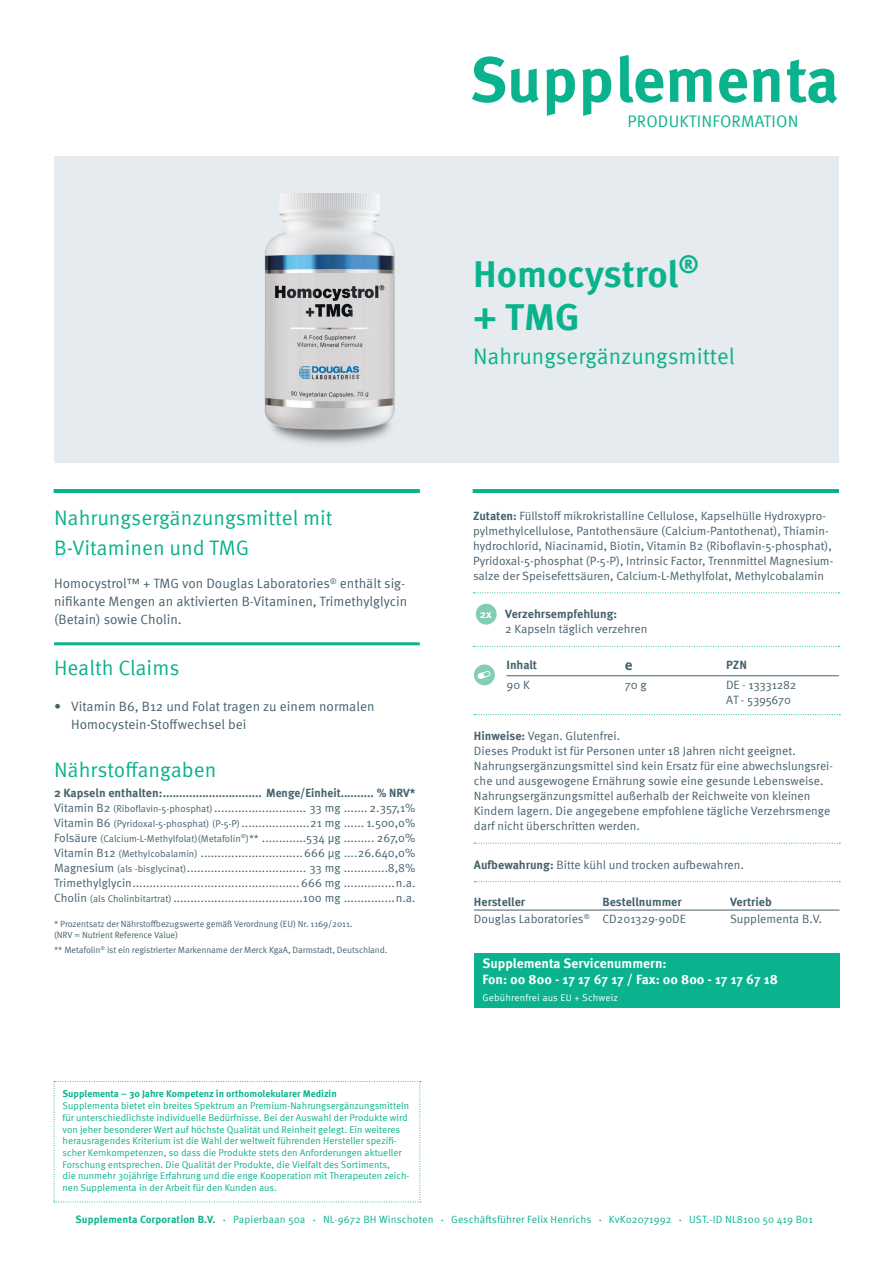
<style>
.page{position:relative;width:893px;height:1263px;background:#fff}
.page>*{position:absolute;margin:0;border:0;box-sizing:border-box;transform-origin:0 0}
.Produkt_Titel{font:700 63.45px "Meta Pro";color:#0ab38d}
.Produkt_Titel-2{font:700 37.5px "Meta Pro";color:#0ab38d}
.Produkt_Subline{font:22.5px "Meta Pro";color:#0ab38d}
.Produkt_Subline-2{font:21px/30px "Meta Pro Norm";color:#0ab38d}
.Headline-Grün{font:21px "Meta Pro";color:#0ab38d}
.t1{font:16.65px "Meta Pro";letter-spacing:.01em;color:#0ab38d}
.Nährstoffangaben{font:700 15px "Meta Pro";color:#46616e}
.Fließtext{font:13.5px/18px "Meta Pro";color:#46616e}
.t2{font:13.5px/18px "Meta Pro Norm";color:#46616e}
.Servicenummern{font:700 13.5px/16.2px "Meta Pro";color:#fff}
.Nährstoffangaben-2{font:12px "Meta Pro Norm";color:#46616e}
.Fließtext_klein_mit{font:12px/15px "Meta Pro";color:#46616e}
.Fließtext_klein_mit-2{font:12px/15px "Meta Pro Norm";color:#46616e}
.Nährstoffangaben-3{font:700 12px "Meta Pro";color:#46616e}
.Nährstoffangaben-4{font:12px/14.4px "Meta Pro";letter-spacing:-.005em;color:#46616e}
.Fließtext_klein{font:12px "Meta Pro";color:#46616e}
.Fließtext-2{font:700 10.95px "Meta Pro";color:#fff}
.t3{font:10.5px "Meta Pro";letter-spacing:.01em;color:#0ab38d}
.t4{font:700 10.5px "Meta Pro";letter-spacing:.01em;color:#0ab38d}
.Supplementa_Text_Kle{font:9.75px/11.7px "Meta Pro";color:#0ab38d}
.Servicenummern-2{font:9.75px "Meta Pro";letter-spacing:.02em;color:#fff}
.Nährstoffangaben-5{font:9px/10.5px "Meta Pro";letter-spacing:-.01em;color:#46616e}
.Fließtext_klein_mit-3{font:9px "Meta Pro";letter-spacing:-.01em;color:#46616e}
.s1{font-size:9.75px}
.s2{font-size:10.5px}
.s3{font-weight:700}
.s4{font-family:"Meta Pro";font-weight:700}
.s5{font-size:4.5px}
</style>
<div class="page">
<div style="left:54px;top:156px;width:785px;height:306px;background:#e6ebef"></div>
<hr style="left:54px;top:642px;width:366px;height:3px;background:#0ab38d">
<svg style="left:473px;top:592px;width:366px;height:1px"></svg>
<svg style="left:473px;top:646px;width:366px;height:1px"></svg>
<svg style="left:474px;top:714px;width:366px;height:1px"></svg>
<svg style="left:474px;top:843px;width:366px;height:1px"></svg>
<svg style="left:474px;top:881px;width:366px;height:1px"></svg>
<div style="left:474px;top:954px;width:366px;height:54px;background:#0ab38d"></div>
<div style="left:476px;top:604px;width:21px;height:21px;background:#83cdb5;border-radius:50%"></div>
<hr style="left:506px;top:675px;width:113px;height:1px;background:#46616e">
<hr style="left:619px;top:675px;width:107px;height:1px;background:#46616e">
<hr style="left:726px;top:675px;width:113px;height:1px;background:#46616e">
<div style="left:474px;top:664px;width:21px;height:21px;background:#83cdb5;border-radius:50%"></div>
<svg style="left:478px;top:671px;width:12px;height:8px"></svg>
<hr style="left:474px;top:910px;width:122px;height:1px;background:#46616e">
<hr style="left:596px;top:910px;width:128px;height:1px;background:#46616e">
<hr style="left:724px;top:910px;width:115px;height:1px;background:#46616e">
<hr style="left:473px;top:489px;width:366px;height:3px;background:#0ab38d">
<svg style="left:54px;top:1081px;width:367px;height:121px"></svg>
<hr style="left:54px;top:489px;width:366px;height:3px;background:#0ab38d">
<img style="left:264px;top:193px;width:131px;height:244px">
<p class="Produkt_Titel" style="left:470px;top:30px;width:371px">Supplementa</p>
<p class="t1" style="left:628px;top:109px;width:172px">PRODUKTINFORMATION</p>
<p class="Produkt_Subline-2" style="left:54px;top:501px;width:280px">Nahrungsergänzungsmittel mit<br>B-Vitaminen und TMG</p>
<p class="Fließtext" style="left:54px;top:573px;width:355px">Homocystrol™ + TMG von Douglas Laboratories<sup>®</sup> enthält sig&shy;nifikante Mengen an aktivierten B-Vitaminen, Trimethylglycin (Betain) sowie Cholin.</p>
<p class="Headline-Grün" style="left:54px;top:652px;width:127px">Health Claims</p>
<p class="t2" style="left:71px;top:696px;width:305px;text-indent:-17px">• Vitamin B6, B12 und Folat tragen zu einem normalen<br>Homocystein-Stoffwechsel bei</p>
<p class="Produkt_Subline-2" style="left:54px;top:753px;width:164px">Nährstoffangaben</p>
<p class="Nährstoffangaben-3" style="left:54px;top:783px;width:363px">2 Kapseln enthalten:.............................. Menge/Einheit.......... % NRV*</p>
<p class="Nährstoffangaben-2" style="left:54px;top:798px;width:363px">Vitamin B2 <span class="s1">(Riboflavin-5-phosphat)</span> ........................... 33 mg ....... 2.357,1%</p>
<p class="Nährstoffangaben-2" style="left:54px;top:813px;width:363px">Vitamin B6 <span class="s1">(Pyridoxal-5-phosphat) (P-5-P)</span> ....................21 mg ...... 1.500,0%</p>
<p class="Nährstoffangaben-2" style="left:54px;top:828px;width:363px">Folsäure <span class="s1">(Calcium-L-Methylfolat)(Metafolin</span><sup>®</sup><span class="s1">)</span><span class="s2">**</span> .............534 µg ......... 267,0%</p>
<p class="Nährstoffangaben-2" style="left:54px;top:843px;width:363px">Vitamin B12 <span class="s1">(Methylcobalamin)</span> ..............................666 µg ....26.640,0%</p>
<p class="Nährstoffangaben-2" style="left:54px;top:858px;width:363px">Magnesium <span class="s1">(als -bisglycinat)</span>................................... 33 mg .............8,8%</p>
<p class="Nährstoffangaben-2" style="left:54px;top:873px;width:363px">Trimethylglycin................................................. 666 mg ...............n.a.</p>
<p class="Nährstoffangaben-2" style="left:54px;top:888px;width:363px">Cholin <span class="s1">(als Cholinbitartrat)</span> ......................................100 mg ...............n.a.</p>
<p class="Nährstoffangaben-5" style="left:54px;top:918px;width:300px">* Prozentsatz der Nährstoffbezugswerte gemäß Verordnung (EU) Nr. 1169/2011. (NRV = Nutrient Reference Value)</p>
<p class="Fließtext_klein_mit-3" style="left:54px;top:943px;width:335px">** Metafolin<sup>®</sup> ist ein registrierter Markenname der Merck KgaA, Darmstadt, Deutschland.</p>
<p class="Supplementa_Text_Kle" style="left:63px;top:1087px;width:348px"><span class="s3">Supplementa – 30 Jahre Kompetenz in orthomolekularer Medizin<br></span>Supplementa bietet ein breites Spektrum an Premium-Nahrungsergänzungsmitteln für unterschiedlichste individuelle Bedürfnisse. Bei der Auswahl der Produkte wird von jeher besonderer Wert auf höchste Qualität und Reinheit gelegt. Ein weiteres herausragendes Kriterium ist die Wahl der weltweit führenden Hersteller spezifi&shy;scher Kernkompetenzen, so dass die Produkte stets den Anforderungen aktueller Forschung entsprechen. Die Qualität der Produkte, die Vielfalt des Sortiments,<br>die nunmehr 30jährige Erfahrung und die enge Kooperation mit Therapeuten zeich&shy;nen Supplementa in der Arbeit für den Kunden aus.</p>
<p class="Produkt_Titel-2" style="left:473px;top:244px;width:227px">Homocystrol<sup>®</sup></p>
<p class="Produkt_Titel-2" style="left:473px;top:288px;width:108px">+ TMG</p>
<p class="Produkt_Subline" style="left:473px;top:339px;width:263px">Nahrungsergänzungsmittel</p>
<p class="Fließtext_klein_mit-2" style="left:473px;top:507px;width:362px"><span class="s4">Zutaten:</span> Füllstoff mikrokristalline Cellulose, Kapselhülle Hydroxypro&shy;pylmethylcellulose, Pantothensäure (Calcium-Pantothenat), Thiamin&shy;hydrochlorid, Niacinamid, Biotin, Vitamin B2 (Riboflavin-5-phosphat), Pyridoxal-5-phosphat (P-5-P), Intrinsic Factor, Trennmittel Magnesium&shy;salze der Speisefettsäuren, Calcium-L-Methylfolat, Methylcobalamin</p>
<p class="Fließtext-2" style="left:480px;top:605px;width:13px">2x</p>
<p class="Fließtext_klein_mit" style="left:505px;top:606px;width:144px"><span class="s3">Verzehrsempfehlung:<br></span>2 Kapseln täglich verzehren</p>
<p class="Nährstoffangaben-3" style="left:506px;top:656px;width:32px">Inhalt</p>
<p class="Nährstoffangaben" style="left:625px;top:653px;width:9px">e</p>
<p class="Nährstoffangaben-3" style="left:726px;top:656px;width:22px">PZN</p>
<p class="Nährstoffangaben-4" style="left:506px;top:677px;width:25px">90 K</p>
<p class="Nährstoffangaben-4" style="left:625px;top:677px;width:23px">70 g</p>
<p class="Nährstoffangaben-4" style="left:726px;top:677px;width:72px">DE - 13331282<br>AT - 5395670</p>
<p class="Fließtext_klein_mit" style="left:474px;top:728px;width:361px"><span class="s3">Hinweise:</span> Vegan. Glutenfrei.<br>Dieses Produkt ist für Personen unter 18 Jahren nicht geeignet.<br>Nahrungsergänzungsmittel sind kein Ersatz für eine abwechslungsrei&shy;che und ausgewogene Ernährung sowie eine gesunde Lebensweise.<br>Nahrungsergänzungsmittel außerhalb der Reichweite von kleinen Kindern lagern. Die angegebene empfohlene tägliche Verzehrsmenge darf nicht überschritten werden.</p>
<p class="Fließtext_klein_mit" style="left:474px;top:856px;width:271px"><span class="s3">Aufbewahrung:</span> Bitte kühl und trocken aufbewahren.</p>
<p class="Nährstoffangaben-3" style="left:474px;top:892px;width:53px">Hersteller</p>
<p class="Nährstoffangaben-3" style="left:602px;top:892px;width:81px">Bestellnummer</p>
<p class="Nährstoffangaben-3" style="left:730px;top:892px;width:43px">Vertrieb</p>
<p class="Nährstoffangaben-4" style="left:474px;top:911px;width:117px">Douglas Laboratories<sup>®</sup></p>
<p class="Fließtext_klein" style="left:602px;top:910px;width:85px">CD201329-90DE</p>
<p class="Nährstoffangaben-4" style="left:730px;top:911px;width:93px">Supplementa B.V.</p>
<p class="Servicenummern" style="left:482px;top:955px;width:297px">Supplementa Servicenummern:<br>Fon: 00 800 - 17 17 67 17 / Fax: 00 800 - 17 17 67 18</p>
<p class="Servicenummern-2" style="left:482px;top:990px;width:137px">Gebührenfrei aus EU + Schweiz</p>
<p class="t4" style="left:76px;top:1211px;width:141px">Supplementa Corporation B.V.</p>
<p class="t3" style="left:223px;top:1211px;width:84px"><span class="s5">•</span> Papierbaan 50a</p>
<p class="t3" style="left:313px;top:1211px;width:122px"><span class="s5">•</span> NL-9672 BH Winschoten</p>
<p class="t3" style="left:441px;top:1211px;width:152px"><span class="s5">•</span> Geschäftsführer Felix Henrichs</p>
<p class="t3" style="left:599px;top:1211px;width:74px"><span class="s5">•</span> KvK02071992</p>
<p class="t3" style="left:679px;top:1211px;width:135px"><span class="s5">•</span> UST.-ID NL8100 50 419 B01</p>
</div>
